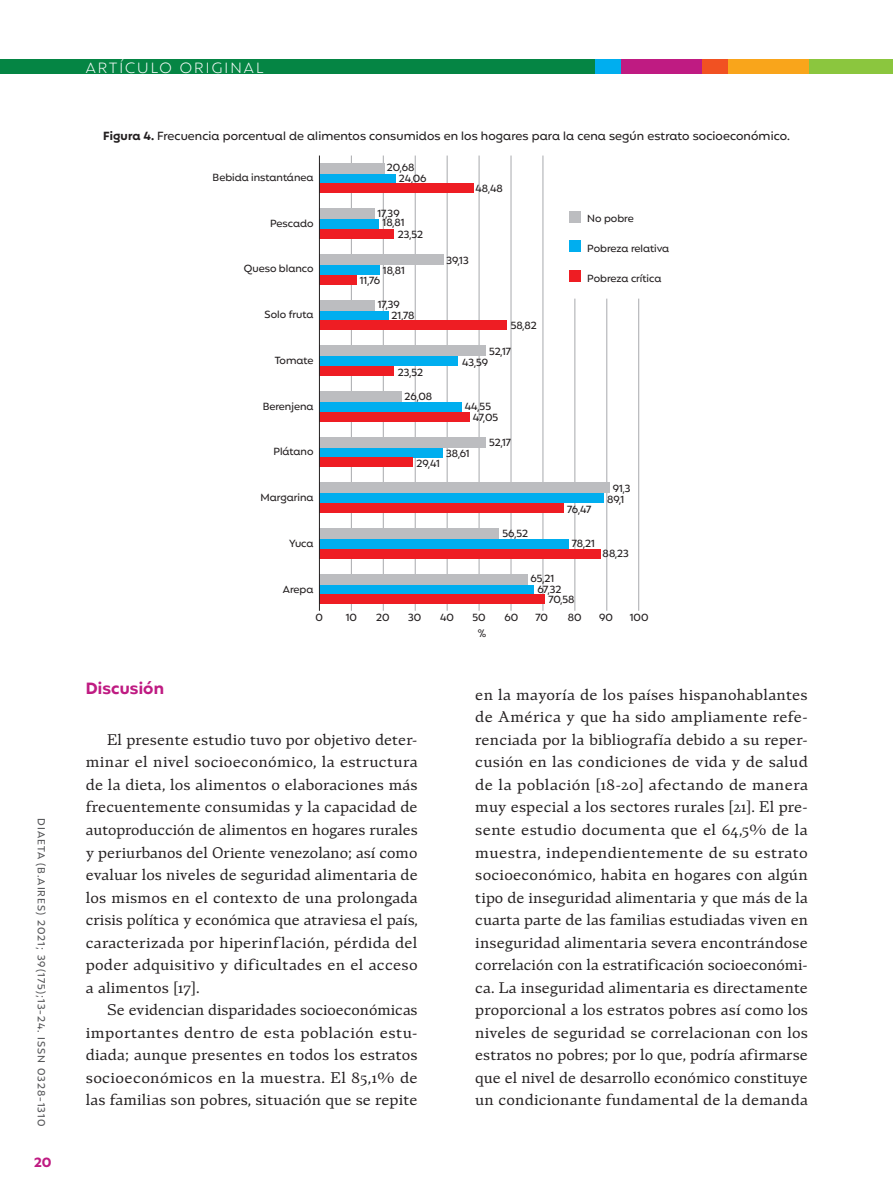
<style>
.page{position:relative;width:893px;height:1191px;background:#fff}
.page>*{position:absolute;margin:0;border:0;box-sizing:border-box;transform-origin:0 0}
.t1{font:700 16.5px "Mangueira";letter-spacing:.01em;color:#bf1b82}
.t2{font:15px/22.5px "Teramo Txt Rg";letter-spacing:.01em;color:#231f20;text-align:justify}
.t3{font:300 15px "Mangueira";letter-spacing:.14em;color:#fff}
.t4{font:700 13.5px "Mangueira";color:#bf1b82}
.t5{font:500 12px "Mangueira";letter-spacing:.01em;color:#231f20}
.t6{font:500 10.5px/11.2px "Mangueira";color:#231f20}
.t7{font:500 10.5px "Mangueira";letter-spacing:.1em;color:#57585a}
.s1{font-weight:700}
</style>
<div class="page">
<div style="left:0;top:60px;width:892px;height:14px;background:#058544"></div>
<div style="left:809px;top:60px;width:84px;height:14px;background:#8bc63e"></div>
<div style="left:727px;top:60px;width:82px;height:14px;background:#f9a51b"></div>
<div style="left:702px;top:60px;width:25px;height:14px;background:#f15122"></div>
<div style="left:620px;top:60px;width:82px;height:14px;background:#bf1b82"></div>
<div style="left:595px;top:60px;width:25px;height:14px;background:#00aeef"></div>
<hr style="left:351px;top:155px;width:1px;height:456px;background:#a8a9ad">
<hr style="left:383px;top:155px;width:1px;height:456px;background:#a8a9ad">
<hr style="left:415px;top:155px;width:1px;height:456px;background:#a8a9ad">
<hr style="left:447px;top:155px;width:1px;height:456px;background:#a8a9ad">
<hr style="left:479px;top:155px;width:1px;height:456px;background:#a8a9ad">
<hr style="left:511px;top:155px;width:1px;height:456px;background:#a8a9ad">
<hr style="left:543px;top:155px;width:1px;height:456px;background:#a8a9ad">
<hr style="left:574px;top:299px;width:1px;height:312px;background:#a8a9ad">
<hr style="left:606px;top:299px;width:1px;height:312px;background:#a8a9ad">
<hr style="left:638px;top:299px;width:1px;height:312px;background:#a8a9ad">
<div style="left:568px;top:211px;width:12px;height:12px;background:#bcbdc0"></div>
<div style="left:568px;top:240px;width:12px;height:12px;background:#00aeef"></div>
<div style="left:568px;top:270px;width:12px;height:12px;background:#ee1d23"></div>
<div style="left:319px;top:209px;width:56px;height:10px;background:#bcbdc0"></div>
<div style="left:319px;top:219px;width:60px;height:10px;background:#00aeef"></div>
<div style="left:319px;top:229px;width:75px;height:10px;background:#ee1d23"></div>
<div style="left:319px;top:254px;width:125px;height:11px;background:#bcbdc0"></div>
<div style="left:319px;top:265px;width:60px;height:10px;background:#00aeef"></div>
<div style="left:319px;top:275px;width:38px;height:10px;background:#ee1d23"></div>
<div style="left:319px;top:300px;width:56px;height:11px;background:#bcbdc0"></div>
<div style="left:319px;top:311px;width:70px;height:9px;background:#00aeef"></div>
<div style="left:319px;top:320px;width:188px;height:10px;background:#ee1d23"></div>
<div style="left:319px;top:163px;width:66px;height:11px;background:#bcbdc0"></div>
<div style="left:319px;top:174px;width:77px;height:9px;background:#00aeef"></div>
<div style="left:319px;top:183px;width:155px;height:10px;background:#ee1d23"></div>
<div style="left:319px;top:346px;width:167px;height:10px;background:#bcbdc0"></div>
<div style="left:319px;top:356px;width:139px;height:10px;background:#00aeef"></div>
<div style="left:319px;top:366px;width:75px;height:10px;background:#ee1d23"></div>
<div style="left:319px;top:391px;width:83px;height:11px;background:#bcbdc0"></div>
<div style="left:319px;top:402px;width:143px;height:10px;background:#00aeef"></div>
<div style="left:319px;top:412px;width:150px;height:10px;background:#ee1d23"></div>
<div style="left:319px;top:437px;width:167px;height:10px;background:#bcbdc0"></div>
<div style="left:319px;top:447px;width:123px;height:10px;background:#00aeef"></div>
<div style="left:319px;top:457px;width:94px;height:10px;background:#ee1d23"></div>
<div style="left:319px;top:483px;width:291px;height:10px;background:#bcbdc0"></div>
<div style="left:319px;top:493px;width:284px;height:10px;background:#00aeef"></div>
<div style="left:319px;top:503px;width:245px;height:10px;background:#ee1d23"></div>
<div style="left:319px;top:528px;width:180px;height:11px;background:#bcbdc0"></div>
<div style="left:319px;top:539px;width:250px;height:10px;background:#00aeef"></div>
<div style="left:319px;top:549px;width:281px;height:10px;background:#ee1d23"></div>
<div style="left:319px;top:574px;width:209px;height:10px;background:#bcbdc0"></div>
<div style="left:319px;top:584px;width:215px;height:10px;background:#00aeef"></div>
<div style="left:319px;top:594px;width:226px;height:10px;background:#ee1d23"></div>
<hr style="left:319px;top:155px;width:1px;height:456px;background:#231f20">
<p class="t7" style="left:48px;top:818px;width:310px;rotate:90deg">DIAETA (B.AIRES) 2021; 39(175);13-24. ISSN 0328-1310</p>
<p class="t4" style="left:34px;top:1153px;width:19px">20</p>
<p class="t3" style="left:86px;top:58px;width:179px">ARTÍCULO ORIGINAL</p>
<p class="t5" style="left:103px;top:128px;width:688px"><span class="s1">Figura 4.</span> Frecuencia porcentual de alimentos consumidos en los hogares para la cena según estrato socioeconómico.</p>
<p class="t6" style="left:213px;top:172px;width:102px">Bebida instantánea</p>
<p class="t6" style="left:270px;top:218px;width:45px">Pescado</p>
<p class="t6" style="left:244px;top:264px;width:71px">Queso blanco</p>
<p class="t6" style="left:265px;top:310px;width:50px">Solo fruta</p>
<p class="t6" style="left:275px;top:355px;width:40px">Tomate</p>
<p class="t6" style="left:263px;top:401px;width:52px">Berenjena</p>
<p class="t6" style="left:274px;top:447px;width:41px">Plátano</p>
<p class="t6" style="left:261px;top:493px;width:54px">Margarina</p>
<p class="t6" style="left:289px;top:538px;width:26px">Yuca</p>
<p class="t6" style="left:283px;top:584px;width:32px">Arepa</p>
<p class="t6" style="left:399px;top:162px;width:29px;text-indent:-12px">20,68<br>24,06</p>
<p class="t6" style="left:377px;top:209px;width:29px;line-height:9.6px;text-align:center">17,39<br>18,81</p>
<p class="t6" style="left:398px;top:229px;width:27px">23,52</p>
<p class="t6" style="left:383px;top:266px;width:24px">18,81</p>
<p class="t6" style="left:378px;top:300px;width:24px">17,39</p>
<p class="t6" style="left:360px;top:276px;width:22px">11,76</p>
<p class="t6" style="left:392px;top:311px;width:25px">21,78</p>
<p class="t6" style="left:398px;top:367px;width:27px">23,52</p>
<p class="t6" style="left:476px;top:184px;width:29px">48,48</p>
<p class="t6" style="left:446px;top:255px;width:24px">39,13</p>
<p class="t6" style="left:511px;top:321px;width:28px">58,82</p>
<p class="t6" style="left:489px;top:347px;width:24px">52,17</p>
<p class="t6" style="left:462px;top:357px;width:28px">43,59</p>
<p class="t6" style="left:405px;top:391px;width:29px">26,08</p>
<p class="t6" style="left:473px;top:402px;width:27px;text-indent:-8px">44,55<br>47,05</p>
<p class="t6" style="left:446px;top:449px;width:25px">38,61</p>
<p class="t6" style="left:489px;top:438px;width:24px">52,17</p>
<p class="t6" style="left:416px;top:458px;width:25px">29,41</p>
<p class="t6" style="left:502px;top:529px;width:27px">56,52</p>
<p class="t6" style="left:587px;top:214px;width:48px">No pobre</p>
<p class="t6" style="left:587px;top:244px;width:83px">Pobreza relativa</p>
<p class="t6" style="left:587px;top:273px;width:76px">Pobreza crítica</p>
<p class="t6" style="left:567px;top:504px;width:26px">76,47</p>
<p class="t6" style="left:607px;top:483px;width:25px;line-height:10.8px;text-align:center">91,3<br>89,1</p>
<p class="t6" style="left:572px;top:539px;width:25px">78,21</p>
<p class="t6" style="left:603px;top:549px;width:28px">88,23</p>
<p class="t6" style="left:530px;top:574px;width:25px">65,21</p>
<p class="t6" style="left:537px;top:584px;width:26px">67,32</p>
<p class="t6" style="left:548px;top:595px;width:28px">70,58</p>
<p class="t6" style="left:316px;top:612px;width:9px">0</p>
<p class="t6" style="left:346px;top:612px;width:13px">10</p>
<p class="t6" style="left:376px;top:612px;width:15px">20</p>
<p class="t6" style="left:408px;top:612px;width:15px">30</p>
<p class="t6" style="left:440px;top:612px;width:15px">40</p>
<p class="t6" style="left:472px;top:612px;width:15px">50</p>
<p class="t6" style="left:504px;top:612px;width:15px">60</p>
<p class="t6" style="left:536px;top:612px;width:14px">70</p>
<p class="t6" style="left:568px;top:612px;width:15px">80</p>
<p class="t6" style="left:599px;top:612px;width:15px">90</p>
<p class="t6" style="left:630px;top:612px;width:20px">100</p>
<p class="t1" style="left:86px;top:678px;width:80px">Discusión</p>
<p class="t2" style="left:86px;top:728px;width:334px;text-indent:21px">El presente estudio tuvo por objetivo deter&shy;minar el nivel socioeconómico, la estructura de la dieta, los alimentos o elaboraciones más frecuentemente consumidas y la capacidad de autoproducción de alimentos en hogares rurales y periurbanos del Oriente venezolano; así como evaluar los niveles de seguridad alimentaria de los mismos en el contexto de una prolongada crisis política y económica que atraviesa el país, caracterizada por hiperinflación, pérdida del poder adquisitivo y dificultades en el acceso a alimentos [17].</p>
<p class="t2" style="left:86px;top:998px;width:333px;text-indent:21px">Se evidencian disparidades socioeconómicas importantes dentro de esta población estu&shy;diada; aunque presentes en todos los estratos socioeconómicos en la muestra. El 85,1% de las familias son pobres, situación que se repite</p>
<p class="t6" style="left:478px;top:629px;width:10px">%</p>
<p class="t2" style="left:475px;top:683px;width:334px">en la mayoría de los países hispanohablantes de América y que ha sido ampliamente refe&shy;renciada por la bibliografía debido a su reper&shy;cusión en las condiciones de vida y de salud de la población [18-20] afectando de manera muy especial a los sectores rurales [21]. El pre&shy;sente estudio documenta que el 64,5% de la muestra, independientemente de su estrato socioeconómico, habita en hogares con algún tipo de inseguridad alimentaria y que más de la cuarta parte de las familias estudiadas viven en inseguridad alimentaria severa encontrándose correlación con la estratificación socioeconómi&shy;ca. La inseguridad alimentaria es directamente proporcional a los estratos pobres así como los niveles de seguridad se correlacionan con los estratos no pobres; por lo que, podría afirmarse que el nivel de desarrollo económico constituye un condicionante fundamental de la demanda</p>
</div>
